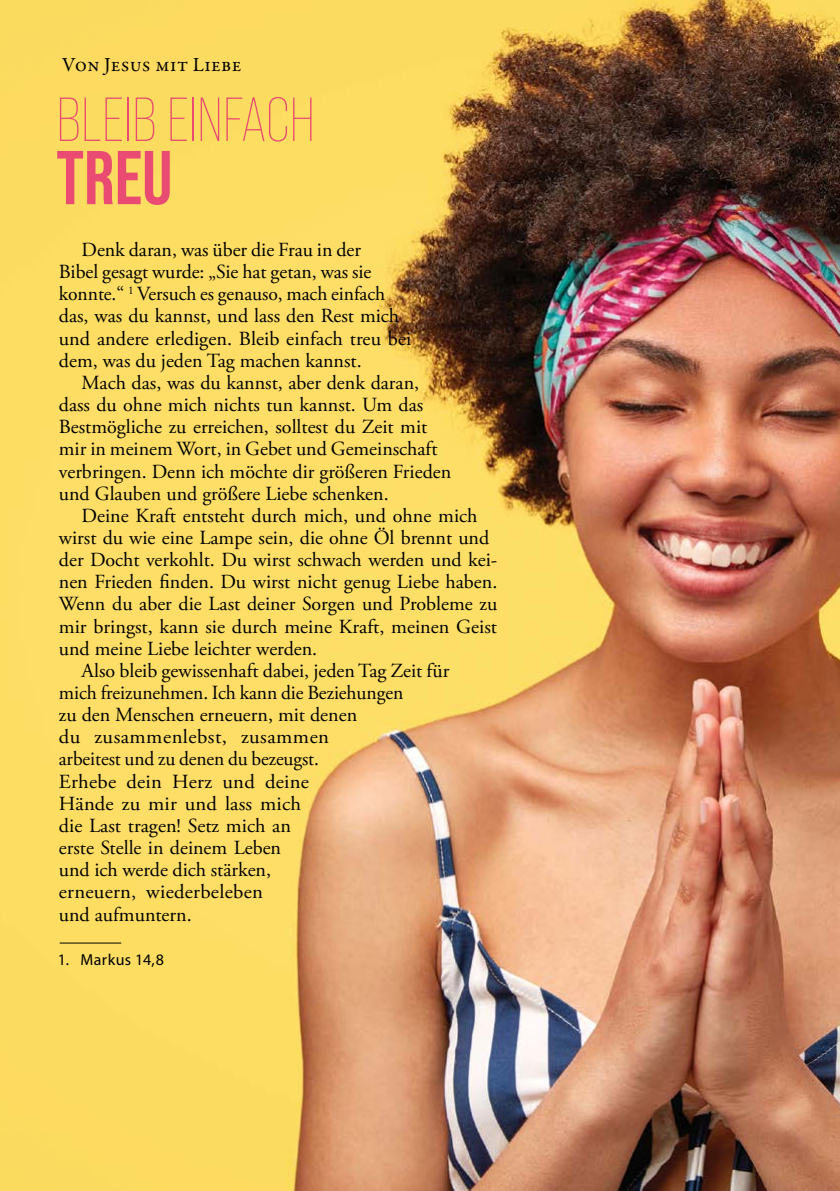
<style>
.page{position:relative;width:840px;height:1191px;background:#fff}
.page>*{position:absolute;margin:0;border:0;box-sizing:border-box;transform-origin:0 0}
.t1{font:700 76px "Bebas Neue Pro";color:#ea4b72}
.t2{font:300 62px "Bebas Neue Pro";color:#ea4b72}
.t3{font:20px/22.2px "Adobe Garamond Pro";color:#000}
.t4{font:20px "Adobe Garamond Pro";letter-spacing:.025em;color:#000}
.t5{font:20px "Garamond Premr Pro";letter-spacing:.015em;color:#000}
.t6{font:16px "Myriad Pro";letter-spacing:.03em;color:#000}
</style>
<div class="page">
<img style="left:0;top:0;width:839px;height:1191px">
<hr style="left:60px;top:942px;width:61px;height:1px;background:#000">
<p class="t5" style="left:62px;top:53px;width:181px">Von Jesus mit Liebe</p>
<h2 class="t2" style="left:56px;top:85px;width:260px">BLEIB EINFACH</h2>
<h1 class="t1" style="left:56px;top:134px;width:118px">TREU</h1>
<p class="t3" style="left:59px;top:239px;width:354px;text-indent:23px">Denk daran, was über die Frau in der<br>Bibel gesagt wurde: „Sie hat getan, was sie konnte.“ <sup>1</sup> Versuch es genauso, mach einfach das, was du kannst, und lass den Rest mich und andere erledigen. Bleib einfach treu bei dem, was du jeden Tag machen kannst.</p>
<p class="t3" style="left:59px;top:372px;width:394px;text-indent:23px">Mach das, was du kannst, aber denk daran, dass du ohne mich nichts tun kannst. Um das Bestmögliche zu erreichen, solltest du Zeit mit mir in meinem Wort, in Gebet und Gemeinschaft verbringen. Denn ich möchte dir größeren Frieden und Glauben und größere Liebe schenken.</p>
<p class="t3" style="left:81px;top:505px;width:397px">Deine Kraft entsteht durch mich, und ohne mich</p>
<p class="t3" style="left:59px;top:527px;width:431px">wirst du wie eine Lampe sein, die ohne Öl brennt und</p>
<p class="t3" style="left:59px;top:549px;width:439px">der Docht verkohlt. Du wirst schwach werden und kei-</p>
<p class="t3" style="left:59px;top:571px;width:440px">nen Frieden finden. Du wirst nicht genug Liebe haben.</p>
<p class="t3" style="left:59px;top:593px;width:439px">Wenn du aber die Last deiner Sorgen und Probleme zu</p>
<p class="t3" style="left:59px;top:616px;width:439px">mir bringst, kann sie durch meine Kraft, meinen Geist</p>
<p class="t3" style="left:59px;top:638px;width:260px">und meine Liebe leichter werden.</p>
<p class="t3" style="left:81px;top:660px;width:369px">Also bleib gewissenhaft dabei, jeden Tag Zeit für</p>
<p class="t3" style="left:59px;top:682px;width:346px">mich freizunehmen. Ich kann die Beziehungen</p>
<p class="t3" style="left:59px;top:704px;width:299px">zu den Menschen erneuern, mit denen</p>
<p class="t4" style="left:59px;top:725px;width:271px">du zusammenlebst, zusammen</p>
<p class="t3" style="left:59px;top:748px;width:261px">arbeitest und zu denen du bezeugst.</p>
<p class="t3" style="left:59px;top:771px;width:251px">Erhebe dein Herz und deine</p>
<p class="t3" style="left:59px;top:793px;width:243px">Hände zu mir und lass mich</p>
<p class="t3" style="left:59px;top:815px;width:233px">die Last tragen! Setz mich an</p>
<p class="t3" style="left:59px;top:837px;width:223px">erste Stelle in deinem Leben</p>
<p class="t3" style="left:59px;top:859px;width:214px">und ich werde dich stärken,</p>
<p class="t3" style="left:59px;top:881px;width:205px">erneuern, wiederbeleben</p>
<p class="t3" style="left:59px;top:903px;width:134px">und aufmuntern.</p>
<p class="t6" style="left:58px;top:949px;width:108px">1. Markus 14,8</p>
</div>
